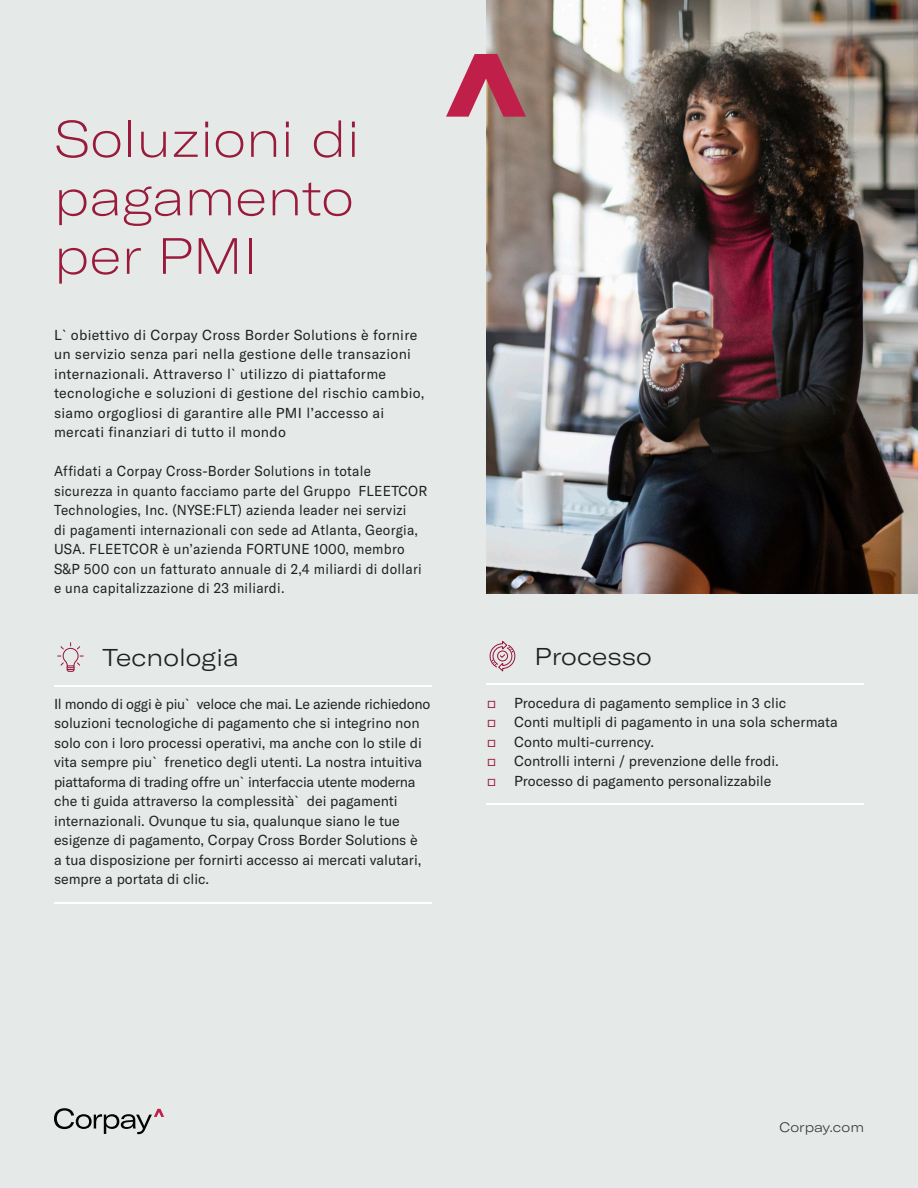
<style>
.page{position:relative;width:918px;height:1188px;background:#e5eae8}
.page>*{position:absolute;margin:0;border:0;box-sizing:border-box;transform-origin:0 0}
.t1{font:100 expanded 50.25px/58.5px "GT America";color:#991a3b}
.t2{font:300 expanded 24px "GT America";color:#212121}
.t3{font:14.25px/19.5px "GT America";color:#232323}
.t4{font:14.25px/19.5px "GT America";letter-spacing:.02em;color:#212121;scale:.95 1}
.t5{font:14.25px/19.5px "GT America";letter-spacing:.02em;color:#212121}
.t6{font:14.25px "Apex New";color:#981a3a}
.t7{font:300 expanded 13.5px "GT America";color:#3c3c3c}
</style>
<div class="page">
<img style="left:486px;top:0;width:432px;height:594px">
<svg style="left:446px;top:54px;width:80px;height:63px"></svg>
<svg style="left:54px;top:1108px;width:110px;height:26px"></svg>
<hr style="left:54px;top:903px;width:378px;height:1px;background:#fff">
<svg style="left:58px;top:643px;width:25px;height:29px"></svg>
<hr style="left:486px;top:684px;width:378px;height:1px;background:#fff">
<hr style="left:486px;top:804px;width:378px;height:1px;background:#fff">
<svg style="left:489px;top:641px;width:27px;height:31px"></svg>
<hr style="left:54px;top:685px;width:378px;height:1px;background:#fff">
<p class="t1" style="left:54px;top:110px;width:308px">Soluzioni di pagamento</p>
<p class="t1" style="left:54px;top:227px;width:205px">per PMI</p>
<p class="t5" style="left:54px;top:325px;width:372px">L`obiettivo di Corpay Cross Border Solutions è fornire un servizio senza pari nella gestione delle transazioni internazionali. Attraverso l`utilizzo di piattaforme tecnologiche e soluzioni di gestione del rischio cambio, siamo orgogliosi di garantire alle PMI l’accesso ai mercati finanziari di tutto il mondo</p>
<p class="t4" style="left:54px;top:461px;width:395px">Affidati a Corpay Cross-Border Solutions in totale sicurezza in quanto facciamo parte del Gruppo FLEETCOR Technologies, Inc. (NYSE:FLT) azienda leader nei servizi<br>di pagamenti internazionali con sede ad Atlanta, Georgia, USA. FLEETCOR è un’azienda FORTUNE 1000, membro S&amp;P 500 con un fatturato annuale di 2,4 miliardi di dollari e una capitalizzazione di 23 miliardi.</p>
<p class="t2" style="left:102px;top:644px;width:138px">Tecnologia</p>
<p class="t3" style="left:54px;top:694px;width:378px">Il mondo di oggi è piu` veloce che mai. Le aziende richiedono soluzioni tecnologiche di pagamento che si integrino non solo con i loro processi operativi, ma anche con lo stile di vita sempre piu` frenetico degli utenti. La nostra intuitiva piattaforma di trading offre un`interfaccia utente moderna che ti guida attraverso la complessità` dei pagamenti internazionali. Ovunque tu sia, qualunque siano le tue esigenze di pagamento, Corpay Cross Border Solutions è<br>a tua disposizione per fornirti accesso ai mercati valutari, sempre a portata di clic.</p>
<p class="t2" style="left:535px;top:643px;width:119px">Processo</p>
<p class="t6" style="left:487px;top:695px;width:10px">▫</p>
<p class="t3" style="left:514px;top:693px;width:274px">Procedura di pagamento semplice in 3 clic</p>
<p class="t6" style="left:487px;top:714px;width:10px">▫</p>
<p class="t3" style="left:514px;top:713px;width:325px">Conti multipli di pagamento in una sola schermata</p>
<p class="t6" style="left:487px;top:734px;width:10px">▫</p>
<p class="t3" style="left:514px;top:732px;width:141px">Conto multi-currency.</p>
<p class="t6" style="left:487px;top:753px;width:10px">▫</p>
<p class="t3" style="left:514px;top:752px;width:266px">Controlli interni / prevenzione delle frodi.</p>
<p class="t6" style="left:487px;top:773px;width:10px">▫</p>
<p class="t3" style="left:514px;top:771px;width:259px">Processo di pagamento personalizzabile</p>
<p class="t7" style="left:780px;top:1119px;width:86px">Corpay.com</p>
</div>
